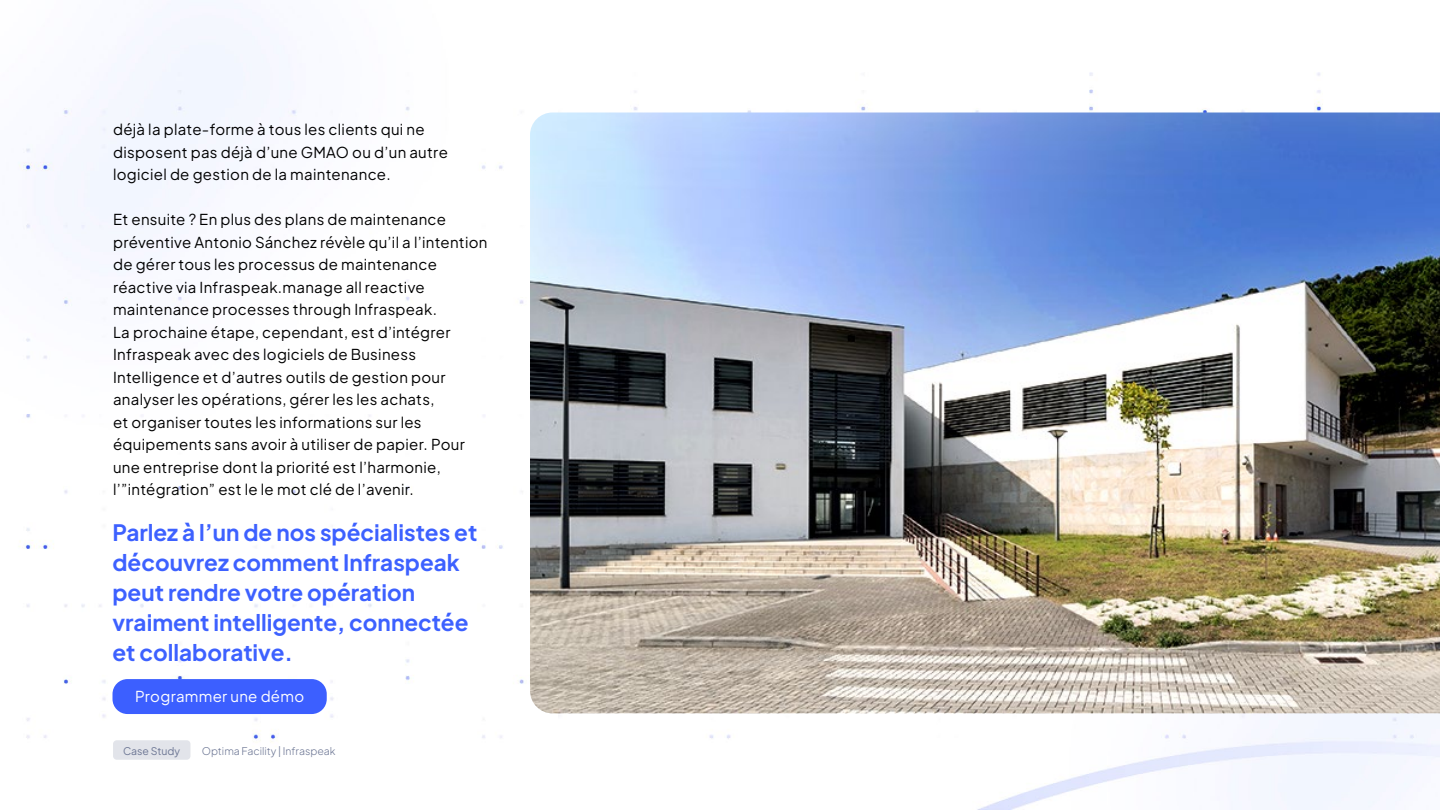
<style>
.page{position:relative;width:1440px;height:810px;background:#fff}
.page>*{position:absolute;margin:0;border:0;box-sizing:border-box;transform-origin:0 0}
.t1{font:700 22.5px/30px "Plus Jakarta Sans";color:#3d61ff}
.t2{font:15px/22.5px "Plus Jakarta Sans";letter-spacing:.02em;color:#000}
.t3{font:15px "Plus Jakarta Sans";letter-spacing:.02em;color:#fff}
.t4{font:300 10.5px "Plus Jakarta Sans";color:#6c7694}
.t5{font:10.5px "Plus Jakarta Sans";color:#6c7694}
</style>
<div class="page">
<img style="left:18px;top:0;width:1422px;height:810px">
<img style="left:530px;top:112px;width:910px;height:601px">
<div style="left:113px;top:740px;width:77px;height:20px;background:#e2e4ea;border-radius:4px"></div>
<div style="left:112px;top:679px;width:215px;height:35px;background:#3c5fff;border-radius:15px"></div>
<p class="t2" style="left:113px;top:117px;width:336px">déjà la plate-forme à tous les clients qui ne disposent pas déjà d’une GMAO ou d’un autre logiciel de gestion de la maintenance.</p>
<p class="t2" style="left:113px;top:207px;width:376px">Et ensuite ? En plus des plans de maintenance préventive Antonio Sánchez révèle qu’il a l’intention de gérer tous les processus de maintenance réactive via Infraspeak.manage all reactive maintenance processes through Infraspeak.<br>La prochaine étape, cependant, est d’intégrer Infraspeak avec des logiciels de Business Intelligence et d’autres outils de gestion pour analyser les opérations, gérer les les achats,<br>et organiser toutes les informations sur les équipements sans avoir à utiliser de papier. Pour une entreprise dont la priorité est l’harmonie, l’”intégration” est le le mot clé de l’avenir.</p>
<h1 class="t1" style="left:112px;top:515px;width:366px">Parlez à l’un de nos spécialistes et découvrez comment Infraspeak peut rendre votre opération vraiment intelligente, connectée et collaborative.</h1>
<p class="t3" style="left:135px;top:684px;width:171px">Programmer une démo</p>
<p class="t5" style="left:123px;top:742px;width:59px">Case Study</p>
<p class="t4" style="left:202px;top:742px;width:135px">Optima Facility | Infraspeak</p>
</div>
